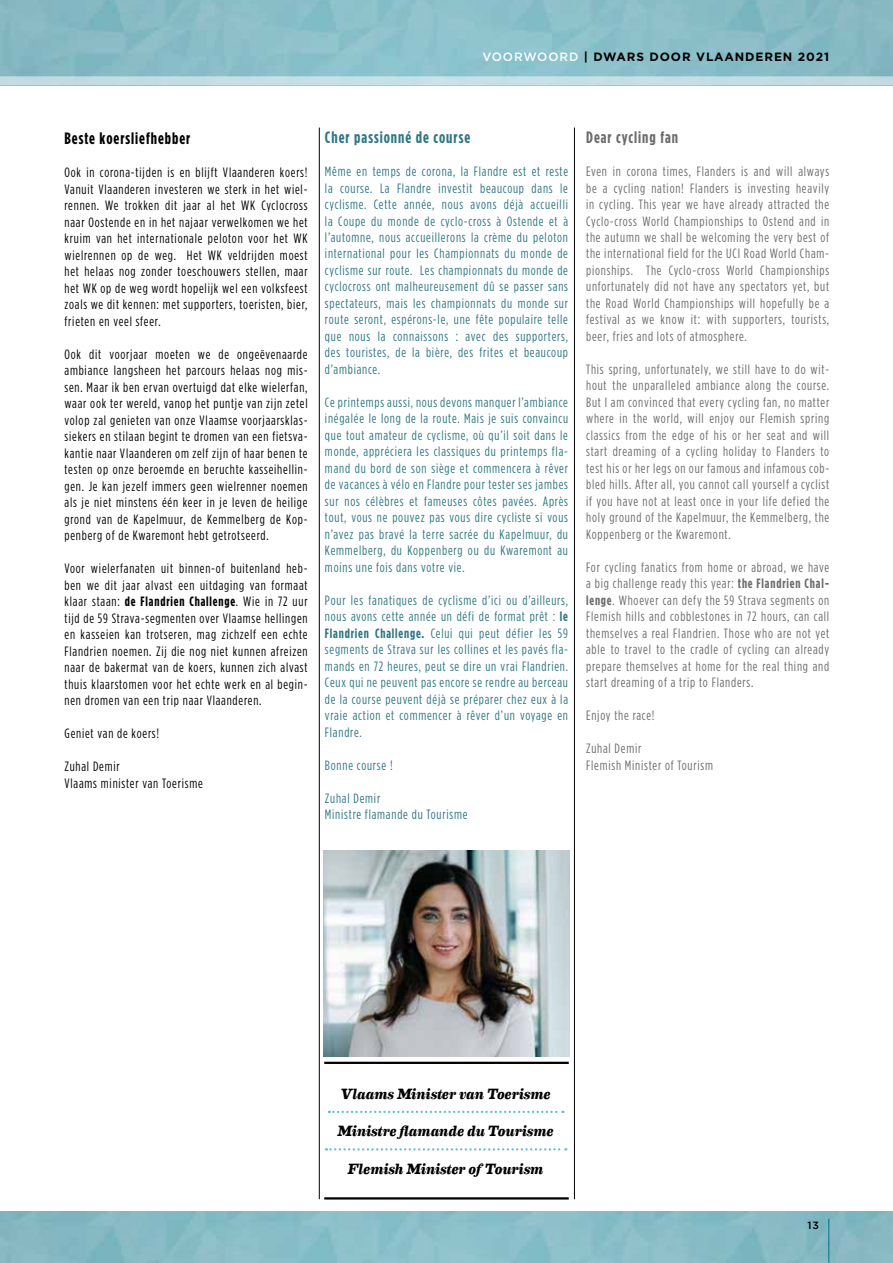
<style>
.page{position:relative;width:893px;height:1263px;background:#fff}
.page>*{position:absolute;margin:0;border:0;box-sizing:border-box;transform-origin:0 0}
.t1{font:700 16.5px "Gotham Condensed";letter-spacing:.06em;color:#2f7683}
.t2{font:700 16.5px "Gotham Condensed";letter-spacing:.06em;color:#000}
.t3{font:700 16.5px "Gotham Condensed";letter-spacing:.06em;color:#6c6c6b}
.t4{font:italic 700 15px "Eames Century Modern";letter-spacing:-.005em;color:#000}
.t5{font:13.5px/16.5px "Gotham Condensed";letter-spacing:.06em;color:#2f7683;text-align:justify}
.t6{font:13.5px/16.5px "Gotham Condensed";letter-spacing:.06em;color:#000;text-align:justify}
.t7{font:13.5px/16.5px "Gotham Condensed";letter-spacing:.06em;color:#6c6c6b;text-align:justify}
.t8{font:700 12px "Gotham";letter-spacing:.075em;color:#000}
.t9{font:500 10.5px "Gotham";color:#000}
.s1{font-weight:500;color:#fff}
.s2{font-weight:700}
</style>
<div class="page">
<img style="left:0;top:1212px;width:893px;height:51px">
<div style="left:0;top:76px;width:893px;height:9px;background:#c4dee4"></div>
<hr style="left:828px;top:1219px;width:1px;height:44px;background:#000">
<hr style="left:324px;top:1062px;width:245px;height:2px;background:#000">
<hr style="left:324px;top:1197px;width:245px;height:2px;background:#000">
<svg style="left:329px;top:1111px;width:234px;height:2px"></svg>
<svg style="left:326px;top:1148px;width:240px;height:2px"></svg>
<img style="left:323px;top:850px;width:247px;height:206px">
<hr style="left:319px;top:128px;width:1px;height:1071px;background:#000">
<hr style="left:574px;top:128px;width:1px;height:1071px;background:#000">
<p class="t8" style="left:482px;top:50px;width:348px"><span class="s1">VOORWOORD</span> | DWARS DOOR VLAANDEREN 2021</p>
<p class="t2" style="left:65px;top:129px;width:127px">Beste koersliefhebber</p>
<p class="t6" style="left:65px;top:164px;width:245px">Ook in corona-tijden is en blijft Vlaanderen koers!<br>Vanuit Vlaanderen investeren we sterk in het wiel&shy;rennen. We trokken dit jaar al het WK Cyclocross naar Oostende en in het najaar verwelkomen we het kruim van het internationale peloton voor het WK wielrennen op de weg. Het WK veldrijden moest het helaas nog zonder toeschouwers stellen, maar het WK op de weg wordt hopelijk wel een volksfeest zoals we dit kennen: met supporters, toeristen, bier, frieten en veel sfeer.</p>
<p class="t6" style="left:65px;top:346px;width:245px">Ook dit voorjaar moeten we de ongeëvenaarde ambiance langsheen het parcours helaas nog mis&shy;sen. Maar ik ben ervan overtuigd dat elke wielerfan, waar ook ter wereld, vanop het puntje van zijn zetel volop zal genieten van onze Vlaamse voorjaarsklas&shy;siekers en stilaan begint te dromen van een fietsva&shy;kantie naar Vlaanderen om zelf zijn of haar benen te testen op onze beroemde en beruchte kasseihellin&shy;gen. Je kan jezelf immers geen wielrenner noemen als je niet minstens één keer in je leven de heilige grond van de Kapelmuur, de Kemmelberg de Kop&shy;penberg of de Kwaremont hebt getrotseerd.</p>
<p class="t6" style="left:65px;top:560px;width:245px">Voor wielerfanaten uit binnen-of buitenland heb&shy;ben we dit jaar alvast een uitdaging van formaat klaar staan: <span class="s2">de Flandrien Challenge</span>. Wie in 72 uur tijd de 59 Strava-segmenten over Vlaamse hellingen en kasseien kan trotseren, mag zichzelf een echte Flandrien noemen. Zij die nog niet kunnen afreizen naar de bakermat van de koers, kunnen zich alvast thuis klaarstomen voor het echte werk en al begin&shy;nen dromen van een trip naar Vlaanderen.</p>
<p class="t6" style="left:65px;top:725px;width:96px">Geniet van de koers!</p>
<p class="t6" style="left:65px;top:758px;width:140px">Zuhal Demir<br>Vlaams minister van Toerisme</p>
<p class="t1" style="left:325px;top:128px;width:147px">Cher passionné de course</p>
<p class="t5" style="left:325px;top:163px;width:245px">Même en temps de corona, la Flandre est et reste la course. La Flandre investit beaucoup dans le cyclisme. Cette année, nous avons déjà accueilli la Coupe du monde de cyclo-cross à Ostende et à l’automne, nous accueillerons la crème du peloton international pour les Championnats du monde de cyclisme sur route. Les championnats du monde de cyclocross ont malheureusement dû se passer sans spectateurs, mais les championnats du monde sur route seront, espérons-le, une fête populaire telle que nous la connaissons : avec des supporters, des touristes, de la bière, des frites et beaucoup d’ambiance.</p>
<p class="t5" style="left:325px;top:394px;width:245px">Ce printemps aussi, nous devons manquer l’ambiance inégalée le long de la route. Mais je suis convaincu que tout amateur de cyclisme, où qu’il soit dans le monde, appréciera les classiques du printemps fla&shy;mand du bord de son siège et commencera à rêver de vacances à vélo en Flandre pour tester ses jambes sur nos célèbres et fameuses côtes pavées. Après tout, vous ne pouvez pas vous dire cycliste si vous n’avez pas bravé la terre sacrée du Kapelmuur, du Kemmelberg, du Koppenberg ou du Kwaremont au moins une fois dans votre vie.</p>
<p class="t5" style="left:325px;top:592px;width:245px">Pour les fanatiques de cyclisme d’ici ou d’ailleurs, nous avons cette année un défi de format prêt : <span class="s2">le Flandrien Challenge.</span> Celui qui peut défier les 59 segments de Strava sur les collines et les pavés fla&shy;mands en 72 heures, peut se dire un vrai Flandrien.<br>Ceux qui ne peuvent pas encore se rendre au berceau de la course peuvent déjà se préparer chez eux à la vraie action et commencer à rêver d’un voyage en Flandre.</p>
<p class="t5" style="left:325px;top:757px;width:69px">Bonne course !</p>
<p class="t5" style="left:325px;top:790px;width:144px">Zuhal Demir<br>Ministre flamande du Tourisme</p>
<p class="t3" style="left:586px;top:128px;width:94px">Dear cycling fan</p>
<p class="t7" style="left:586px;top:163px;width:245px">Even in corona times, Flanders is and will always be a cycling nation! Flanders is investing heavily in cycling. This year we have already attracted the Cyclo-cross World Championships to Ostend and in the autumn we shall be welcoming the very best of the international field for the UCI Road World Cham&shy;pionships. The Cyclo-cross World Championships unfortunately did not have any spectators yet, but the Road World Championships will hopefully be a festival as we know it: with supporters, tourists, beer, fries and lots of atmosphere.</p>
<p class="t7" style="left:586px;top:361px;width:245px">This spring, unfortunately, we still have to do wit&shy;hout the unparalleled ambiance along the course.<br>But I am convinced that every cycling fan, no matter where in the world, will enjoy our Flemish spring classics from the edge of his or her seat and will start dreaming of a cycling holiday to Flanders to test his or her legs on our famous and infamous cob&shy;bled hills. After all, you cannot call yourself a cyclist if you have not at least once in your life defied the holy ground of the Kapelmuur, the Kemmelberg, the Koppenberg or the Kwaremont.</p>
<p class="t7" style="left:586px;top:559px;width:245px">For cycling fanatics from home or abroad, we have a big challenge ready this year: <span class="s2">the Flandrien Chal&shy;lenge</span>. Whoever can defy the 59 Strava segments on Flemish hills and cobblestones in 72 hours, can call themselves a real Flandrien. Those who are not yet able to travel to the cradle of cycling can already prepare themselves at home for the real thing and start dreaming of a trip to Flanders.</p>
<p class="t7" style="left:586px;top:707px;width:70px">Enjoy the race!</p>
<p class="t7" style="left:586px;top:740px;width:128px">Zuhal Demir<br>Flemish Minister of Tourism</p>
<p class="t4" style="left:340px;top:1082px;width:212px">Vlaams Minister van Toerisme</p>
<p class="t4" style="left:338px;top:1119px;width:218px">Ministre flamande du Tourisme</p>
<p class="t4" style="left:348px;top:1157px;width:197px">Flemish Minister of Tourism</p>
<p class="t9" style="left:807px;top:1219px;width:13px">13</p>
</div>
